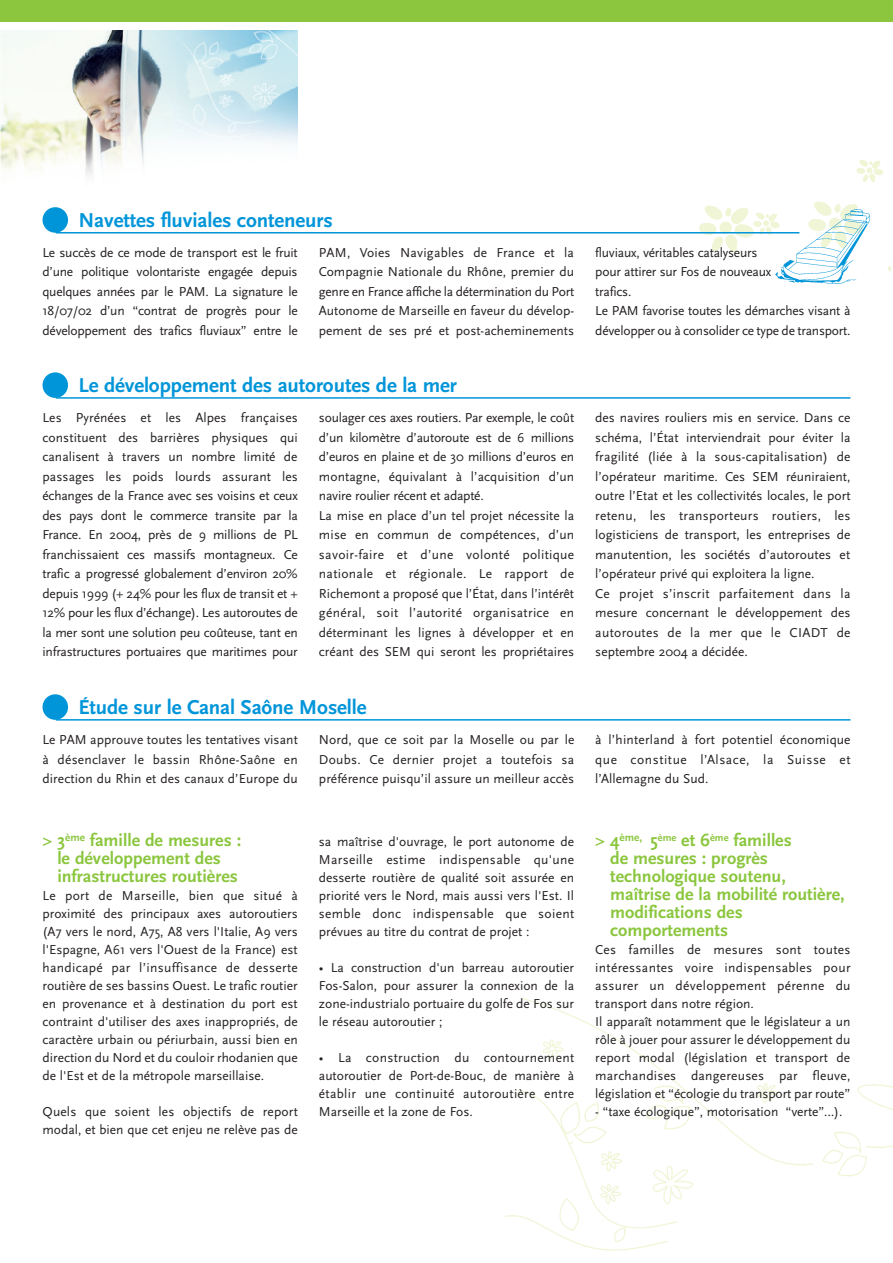
<style>
.page{position:relative;width:893px;height:1263px;background:#fff}
.page>*{position:absolute;margin:0;border:0;box-sizing:border-box;transform-origin:0 0}
.t1{font:700 21px "Scala Sans";letter-spacing:-.005em;color:#0095d9}
.t2{font:700 18px/18px "Scala Sans";color:#8bc63e}
.t3{font:13.5px/19.5px "Scala Sans";color:#231f20;text-align:justify}
</style>
<div class="page">
<img style="left:505px;top:998px;width:388px;height:253px">
<img style="left:0;top:30px;width:298px;height:184px">
<img style="left:506px;top:160px;width:385px;height:116px">
<img style="left:776px;top:210px;width:93px;height:74px">
<div style="left:0;top:0;width:893px;height:21px;background:#8bc63e"></div>
<div style="left:43px;top:207px;width:25px;height:26px;background:#0095d9;border-radius:50%"></div>
<hr style="left:56px;top:232px;width:743px;height:1px;background:#0095d9">
<div style="left:43px;top:372px;width:25px;height:26px;background:#0095d9;border-radius:50%"></div>
<hr style="left:56px;top:397px;width:794px;height:2px;background:#0095d9">
<div style="left:43px;top:694px;width:25px;height:26px;background:#0095d9;border-radius:50%"></div>
<hr style="left:56px;top:719px;width:794px;height:2px;background:#0095d9">
<h1 class="t1" style="left:78px;top:207px;width:256px">Navettes fluviales conteneurs</h1>
<p class="t3" style="left:43px;top:243px;width:257px">Le succès de ce mode de transport est le fruit d’une politique volontariste engagée depuis quelques années par le PAM. La signature le 18/07/02 d’un “contrat de progrès pour le développement des trafics fluviaux” entre le</p>
<p class="t3" style="left:319px;top:243px;width:257px">PAM, Voies Navigables de France et la Compagnie Nationale du Rhône, premier du genre en France affiche la détermination du Port Autonome de Marseille en faveur du dévelop&shy;pement de ses pré et post-acheminements</p>
<p class="t3" style="left:595px;top:243px;width:257px;text-align:left">fluviaux, véritables catalyseurs<br>pour attirer sur Fos de nouveaux<br>trafics.<br>Le PAM favorise toutes les démarches visant à développer ou à consolider ce type de transport.</p>
<h1 class="t1" style="left:78px;top:372px;width:380px">Le développement des autoroutes de la mer</h1>
<p class="t3" style="left:43px;top:408px;width:257px">Les Pyrénées et les Alpes françaises constituent des barrières physiques qui canalisent à travers un nombre limité de passages les poids lourds assurant les échanges de la France avec ses voisins et ceux des pays dont le commerce transite par la France. En 2004, près de 9 millions de PL franchissaient ces massifs montagneux. Ce trafic a progressé globalement d’environ 20% depuis 1999 (+ 24% pour les flux de transit et + 12% pour les flux d’échange). Les autoroutes de la mer sont une solution peu coûteuse, tant en infrastructures portuaires que maritimes pour</p>
<p class="t3" style="left:319px;top:408px;width:257px;text-align:left">soulager ces axes routiers. Par exemple, le coût d’un kilomètre d’autoroute est de 6 millions d’euros en plaine et de 30 millions d’euros en montagne, équivalant à l’acquisition d’un navire roulier récent et adapté.<br>La mise en place d’un tel projet nécessite la mise en commun de compétences, d’un savoir-faire et d’une volonté politique nationale et régionale. Le rapport de Richemont a proposé que l’État, dans l’intérêt général, soit l’autorité organisatrice en déterminant les lignes à développer et en créant des SEM qui seront les propriétaires</p>
<p class="t3" style="left:595px;top:408px;width:257px;text-align:left">des navires rouliers mis en service. Dans ce schéma, l’État interviendrait pour éviter la fragilité (liée à la sous-capitalisation) de l’opérateur maritime. Ces SEM réuniraient, outre l’Etat et les collectivités locales, le port retenu, les transporteurs routiers, les logisticiens de transport, les entreprises de manutention, les sociétés d’autoroutes et l’opérateur privé qui exploitera la ligne.<br>Ce projet s’inscrit parfaitement dans la mesure concernant le développement des autoroutes de la mer que le CIADT de septembre 2004 a décidée.</p>
<h1 class="t1" style="left:78px;top:694px;width:290px">Étude sur le Canal Saône Moselle</h1>
<p class="t3" style="left:43px;top:730px;width:257px">Le PAM approuve toutes les tentatives visant à désenclaver le bassin Rhône-Saône en direction du Rhin et des canaux d’Europe du</p>
<p class="t3" style="left:319px;top:730px;width:257px">Nord, que ce soit par la Moselle ou par le Doubs. Ce dernier projet a toutefois sa préférence puisqu’il assure un meilleur accès</p>
<p class="t3" style="left:595px;top:730px;width:257px">à l’hinterland à fort potentiel économique que constitue l’Alsace, la Suisse et l’Allemagne du Sud.</p>
<h2 class="t2" style="left:57px;top:831px;width:185px;text-indent:-15px">&gt; 3<sup>ème</sup> famille de mesures : le développement des infrastructures routières</h2>
<p class="t3" style="left:43px;top:886px;width:257px;line-height:18px">Le port de Marseille, bien que situé à proximité des principaux axes autoroutiers (A7 vers le nord, A75, A8 vers l'Italie, A9 vers l'Espagne, A61 vers l'Ouest de la France) est handicapé par l’insuffisance de desserte routière de ses bassins Ouest. Le trafic routier en provenance et à destination du port est contraint d'utiliser des axes inappropriés, de caractère urbain ou périurbain, aussi bien en direction du Nord et du couloir rhodanien que de l'Est et de la métropole marseillaise.</p>
<p class="t3" style="left:43px;top:1102px;width:257px;line-height:18px">Quels que soient les objectifs de report modal, et bien que cet enjeu ne relève pas de</p>
<p class="t3" style="left:319px;top:832px;width:257px;line-height:18px">sa maîtrise d'ouvrage, le port autonome de Marseille estime indispensable qu'une desserte routière de qualité soit assurée en priorité vers le Nord, mais aussi vers l'Est. Il semble donc indispensable que soient prévues au titre du contrat de projet :</p>
<p class="t3" style="left:319px;top:958px;width:257px;line-height:18px">• La construction d'un barreau autoroutier Fos-Salon, pour assurer la connexion de la zone-industrialo portuaire du golfe de Fos sur le réseau autoroutier ;</p>
<p class="t3" style="left:319px;top:1048px;width:257px;line-height:18px">• La construction du contournement autoroutier de Port-de-Bouc, de manière à établir une continuité autoroutière entre Marseille et la zone de Fos.</p>
<h2 class="t2" style="left:610px;top:831px;width:236px;text-indent:-15px">&gt; 4<sup>ème,</sup> 5<sup>ème</sup> et 6<sup>ème</sup> familles<br>de mesures : progrès technologique soutenu, maîtrise de la mobilité routière, modifications des comportements</h2>
<p class="t3" style="left:595px;top:940px;width:257px;line-height:18px;text-align:left">Ces familles de mesures sont toutes intéressantes voire indispensables pour assurer un développement pérenne du transport dans notre région.<br>Il apparaît notamment que le législateur a un rôle à jouer pour assurer le développement du report modal (législation et transport de marchandises dangereuses par fleuve, législation et “écologie du transport par route”</p>
<p class="t3" style="left:595px;top:1102px;width:249px">- “taxe écologique”, motorisation “verte”…).</p>
</div>
